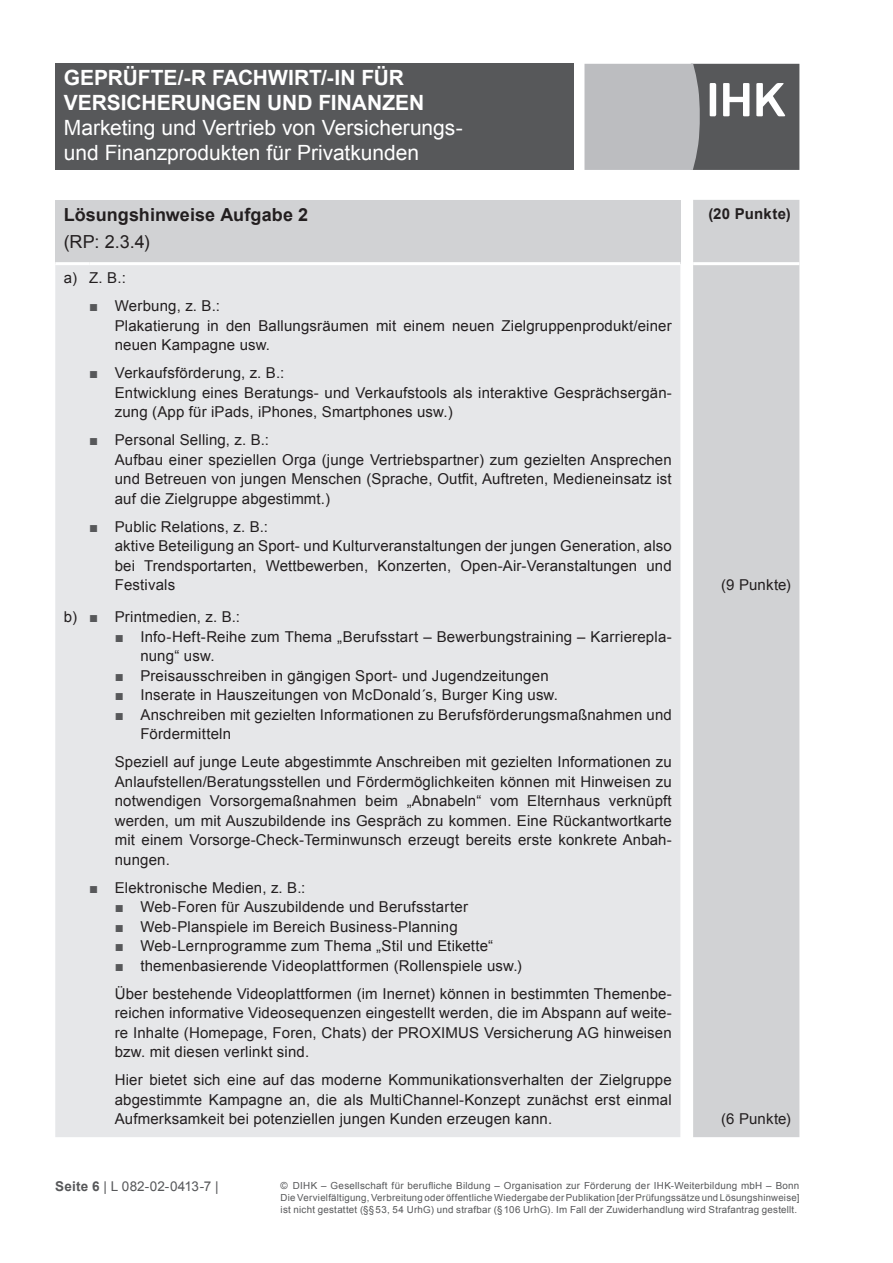
<style>
.page{position:relative;width:893px;height:1263px;background:#fff}
.page>*{position:absolute;margin:0;border:0;box-sizing:border-box;transform-origin:0 0}
.t1{font:21px/25.2px "Arial";color:#fff}
.t2{font:700 21px/25.2px "Arial";color:#fff}
.t3{font:700 18px "Arial";letter-spacing:.005em;color:#231f20}
.t4{font:18px "Arial";color:#231f20}
.t5{font:15px/19.5px "Arial";letter-spacing:.01em;color:#231f20}
.t6{font:700 15px "Arial";color:#231f20}
.t7{font:13.5px "Arial";letter-spacing:.005em;color:#57585a}
.t8{font:9.75px/11.7px "Arial";letter-spacing:.025em;color:#57585a;text-align:justify}
.s1{font-weight:700;color:#57585a}
.s2{font-weight:700}
</style>
<div class="page">
<div style="left:55px;top:64px;width:519px;height:106px;background:#57585a"></div>
<svg style="left:584px;top:64px;width:215px;height:106px;background:#97989a"></svg>
<div style="left:55px;top:200px;width:625px;height:64px;background:#d1d2d4"></div>
<div style="left:693px;top:200px;width:106px;height:937px;background:#d1d2d4"></div>
<div style="left:55px;top:265px;width:625px;height:872px;background:#e6e7e9"></div>
<hr style="left:55px;top:262px;width:34px;height:3px;background:#fff">
<hr style="left:89px;top:262px;width:591px;height:3px;background:#fff">
<hr style="left:693px;top:262px;width:106px;height:3px;background:#fff">
<h1 class="t2" style="left:64px;top:65px;width:362px;text-indent:230px">RT/-IN FÜR<br>VERSICHERUNGEN UND FINANZEN</h1>
<h1 class="t1" style="left:64px;top:115px;width:400px">Marketing und Vertrieb von Versicherungs&shy;und Finanzprodukten für Privatkunden</h1>
<h1 class="t2" style="left:64px;top:65px;width:195px">GEPRÜFTE/-R FACHWI</h1>
<p class="t3" style="left:64px;top:203px;width:246px">LÖSUNGSHINWEISE AUFGABE 2</p>
<p class="t4" style="left:64px;top:230px;width:88px">(RP: 2.3.4)</p>
<p class="t5" style="left:64px;top:268px;width:64px">a) Z. B.:</p>
<p class="t5" style="left:115px;top:296px;width:558px;text-indent:-26px"><span class="s1">■</span> Werbung, z. B.:<br>Plakatierung in den Ballungsräumen mit einem neuen Zielgruppenprodukt/einer neuen Kampagne usw.</p>
<p class="t5" style="left:115px;top:363px;width:559px;text-indent:-26px"><span class="s1">■</span> Verkaufsförderung, z. B.:<br>Entwicklung eines Beratungs- und Verkaufstools als interaktive Gesprächsergän&shy;zung (App für iPads, iPhones, Smartphones usw.)</p>
<p class="t5" style="left:115px;top:430px;width:558px;text-indent:-26px"><span class="s1">■</span> Personal Selling, z. B.:<br>Aufbau einer speziellen Orga (junge Vertriebspartner) zum gezielten Ansprechen und Betreuen von jungen Menschen (Sprache, Outfit, Auftreten, Medieneinsatz ist auf die Zielgruppe abgestimmt.)</p>
<p class="t5" style="left:115px;top:517px;width:558px;text-indent:-26px"><span class="s1">■</span> Public Relations, z. B.:<br>aktive Beteiligung an Sport- und Kulturveranstaltungen der jungen Generation, also bei Trendsportarten, Wettbewerben, Konzerten, Open-Air-Veranstaltungen und Festivals</p>
<p class="t5" style="left:64px;top:607px;width:178px">b) <span class="s1">■</span> Printmedien, z. B.:</p>
<p class="t5" style="left:140px;top:627px;width:533px;text-indent:-26px"><span class="s1">■</span> Info-Heft-Reihe zum Thema „Berufsstart – Bewerbungstraining – Karrierepla&shy;nung“ usw.</p>
<p class="t5" style="left:115px;top:666px;width:435px"><span class="s1">■</span> Preisausschreiben in gängigen Sport- und Jugendzeitungen</p>
<p class="t5" style="left:115px;top:685px;width:445px"><span class="s1">■</span> Inserate in Hauszeitungen von McDonald´s, Burger King usw.</p>
<p class="t5" style="left:140px;top:705px;width:533px;text-indent:-26px"><span class="s1">■</span> Anschreiben mit gezielten Informationen zu Berufsförderungsmaßnahmen und<br>Fördermitteln</p>
<p class="t5" style="left:115px;top:752px;width:559px;text-align:justify">Speziell auf junge Leute abgestimmte Anschreiben mit gezielten Informationen zu Anlaufstellen/Beratungsstellen und Fördermöglichkeiten können mit Hinweisen zu notwendigen Vorsorgemaßnahmen beim „Abnabeln“ vom Elternhaus verknüpft werden, um mit Auszubildende ins Gespräch zu kommen. Eine Rückantwortkarte mit einem Vorsorge-Check-Terminwunsch erzeugt bereits erste konkrete Anbah&shy;nungen.</p>
<p class="t5" style="left:89px;top:878px;width:218px"><span class="s1">■</span> Elektronische Medien, z. B.:</p>
<p class="t5" style="left:115px;top:897px;width:355px"><span class="s1">■</span> Web-Foren für Auszubildende und Berufsstarter</p>
<p class="t5" style="left:115px;top:917px;width:344px"><span class="s1">■</span> Web-Planspiele im Bereich Business-Planning</p>
<p class="t5" style="left:115px;top:936px;width:380px"><span class="s1">■</span> Web-Lernprogramme zum Thema „Stil und Etikette“</p>
<p class="t5" style="left:115px;top:952px;width:559px;line-height:28px"><span class="s1">■</span> themenbasierende Videoplattformen (Rollenspiele usw.)<br>Über bestehende Videoplattformen (im Inernet) können in bestimmten Themenbe-</p>
<p class="t5" style="left:115px;top:1003px;width:559px;text-align:justify">reichen informative Videosequenzen eingestellt werden, die im Abspann auf weite&shy;re Inhalte (Homepage, Foren, Chats) der PROXIMUS Versicherung AG hinweisen bzw. mit diesen verlinkt sind.</p>
<p class="t5" style="left:115px;top:1070px;width:558px;text-align:justify">Hier bietet sich eine auf das moderne Kommunikationsverhalten der Zielgruppe abgestimmte Kampagne an, die als MultiChannel-Konzept zunächst erst einmal Aufmerksamkeit bei potenziellen jungen Kunden erzeugen kann.</p>
<p class="t6" style="left:708px;top:204px;width:84px">(20 PUNKTE)</p>
<p class="t5" style="left:721px;top:575px;width:71px">(9 Punkte)</p>
<p class="t5" style="left:721px;top:1109px;width:71px">(6 Punkte)</p>
<p class="t7" style="left:55px;top:1177px;width:165px"><span class="s2">SEITE 6</span> | L 082-02-0413-7 |</p>
<p class="t8" style="left:281px;top:1180px;width:520px">© DIHK – Gesellschaft für berufliche Bildung – Organisation zur Förderung der IHK-Weiterbildung mbH – Bonn Die Vervielfältigung, Verbreitung oder öffentliche Wiedergabe der Publikation [der Prüfungssätze und Lösungshinweise] ist nicht gestattet (§§53, 54 UrhG) und strafbar (§106 UrhG). Im Fall der Zuwiderhandlung wird Strafantrag gestellt.</p>
</div>
